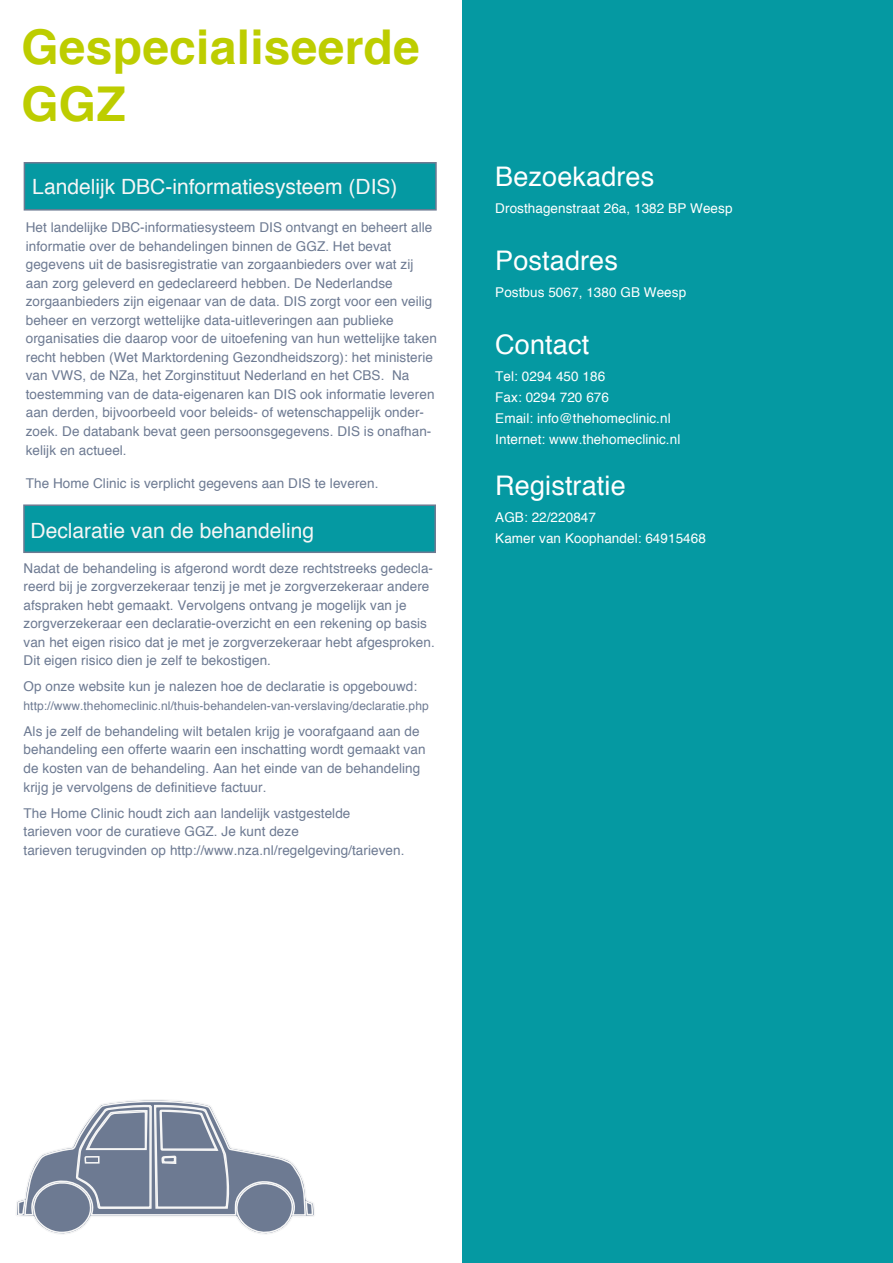
<style>
.page{position:relative;width:893px;height:1263px;background:#fff}
.page>*{position:absolute;margin:0;border:0;box-sizing:border-box;transform-origin:0 0}
.t1{font:700 48px/57.6px "Helvetica";letter-spacing:.005em;color:#bdcd00}
.t2{font:27px "Helvetica";letter-spacing:.005em;color:#fff}
.t3{font:21px "Helvetica";color:#f6f6f6}
.t4{font:13.5px/18.6px "Helvetica";letter-spacing:.005em;color:#6d7a92}
.t5{font:13.5px/21px "Helvetica";letter-spacing:.005em;color:#fff}
.t6{font:12px "Helvetica";letter-spacing:.005em;color:#6d7a92}
</style>
<div class="page">
<div style="left:24px;top:162px;width:413px;height:49px;background:#0599a2;border:2px solid #6d7a92"></div>
<div style="left:23px;top:504px;width:413px;height:49px;background:#0599a2;border:2px solid #6d7a92"></div>
<svg style="left:17px;top:1100px;width:297px;height:134px"></svg>
<div style="left:463px;top:0;width:430px;height:1263px;background:#0599a2"></div>
<h1 class="t1" style="left:21px;top:22px;width:400px">Gespecialiseerde<br>GGZ</h1>
<h3 class="t3" style="left:32px;top:178px;width:367px">Landelijk DBC-informatiesysteem (DIS)</h3>
<p class="t4" style="left:26px;top:219px;width:413px">Het landelijke DBC-informatiesysteem DIS ontvangt en beheert alle informatie over de behandelingen binnen de GGZ. Het bevat gegevens uit de basisregistratie van zorgaanbieders over wat zij aan zorg geleverd en gedeclareerd hebben. De Nederlandse zorgaanbieders zijn eigenaar van de data. DIS zorgt voor een veilig beheer en verzorgt wettelijke data-uitleveringen aan publieke organisaties die daarop voor de uitoefening van hun wettelijke taken recht hebben (Wet Marktordening Gezondheidszorg): het ministerie van VWS, de NZa, het Zorginstituut Nederland en het CBS. Na toestemming van de data-eigenaren kan DIS ook informatie leveren aan derden, bijvoorbeeld voor beleids- of wetenschappelijk onder&shy;zoek. De databank bevat geen persoonsgegevens. DIS is onafhan&shy;kelijk en actueel.</p>
<p class="t4" style="left:26px;top:475px;width:354px">The Home Clinic is verplicht gegevens aan DIS te leveren.</p>
<h3 class="t3" style="left:31px;top:522px;width:285px">Declaratie van de behandeling</h3>
<p class="t4" style="left:24px;top:560px;width:413px">Nadat de behandeling is afgerond wordt deze rechtstreeks gedecla&shy;reerd bij je zorgverzekeraar tenzij je met je zorgverzekeraar andere afspraken hebt gemaakt. Vervolgens ontvang je mogelijk van je zorgverzekeraar een declaratie-overzicht en een rekening op basis van het eigen risico dat je met je zorgverzekeraar hebt afgesproken.<br>Dit eigen risico dien je zelf te bekostigen.</p>
<p class="t4" style="left:24px;top:678px;width:395px">Op onze website kun je nalezen hoe de declaratie is opgebouwd:</p>
<p class="t6" style="left:24px;top:701px;width:407px">http://www.thehomeclinic.nl/thuis-behandelen-van-verslaving/declaratie.php</p>
<p class="t4" style="left:24px;top:723px;width:403px">Als je zelf de behandeling wilt betalen krijg je voorafgaand aan de behandeling een offerte waarin een inschatting wordt gemaakt van de kosten van de behandeling. Aan het einde van de behandeling krijg je vervolgens de definitieve factuur.</p>
<p class="t4" style="left:24px;top:805px;width:382px">The Home Clinic houdt zich aan landelijk vastgestelde<br>tarieven voor de curatieve GGZ. Je kunt deze<br>tarieven terugvinden op http://www.nza.nl/regelgeving/tarieven.</p>
<h2 class="t2" style="left:495px;top:165px;width:160px">Bezoekadres</h2>
<p class="t5" style="left:495px;top:199px;width:239px">Drosthagenstraat 26a, 1382 BP Weesp</p>
<h2 class="t2" style="left:495px;top:249px;width:124px">Postadres</h2>
<p class="t5" style="left:495px;top:283px;width:192px">Postbus 5067, 1380 GB Weesp</p>
<h2 class="t2" style="left:495px;top:333px;width:95px">Contact</h2>
<p class="t5" style="left:495px;top:367px;width:187px">Tel: 0294 450 186<br>Fax: 0294 720 676<br>Email: info@thehomeclinic.nl<br>Internet: www.thehomeclinic.nl</p>
<h2 class="t2" style="left:495px;top:474px;width:132px">Registratie</h2>
<p class="t5" style="left:495px;top:508px;width:212px">AGB: 22/220847<br>Kamer van Koophandel: 64915468</p>
</div>
